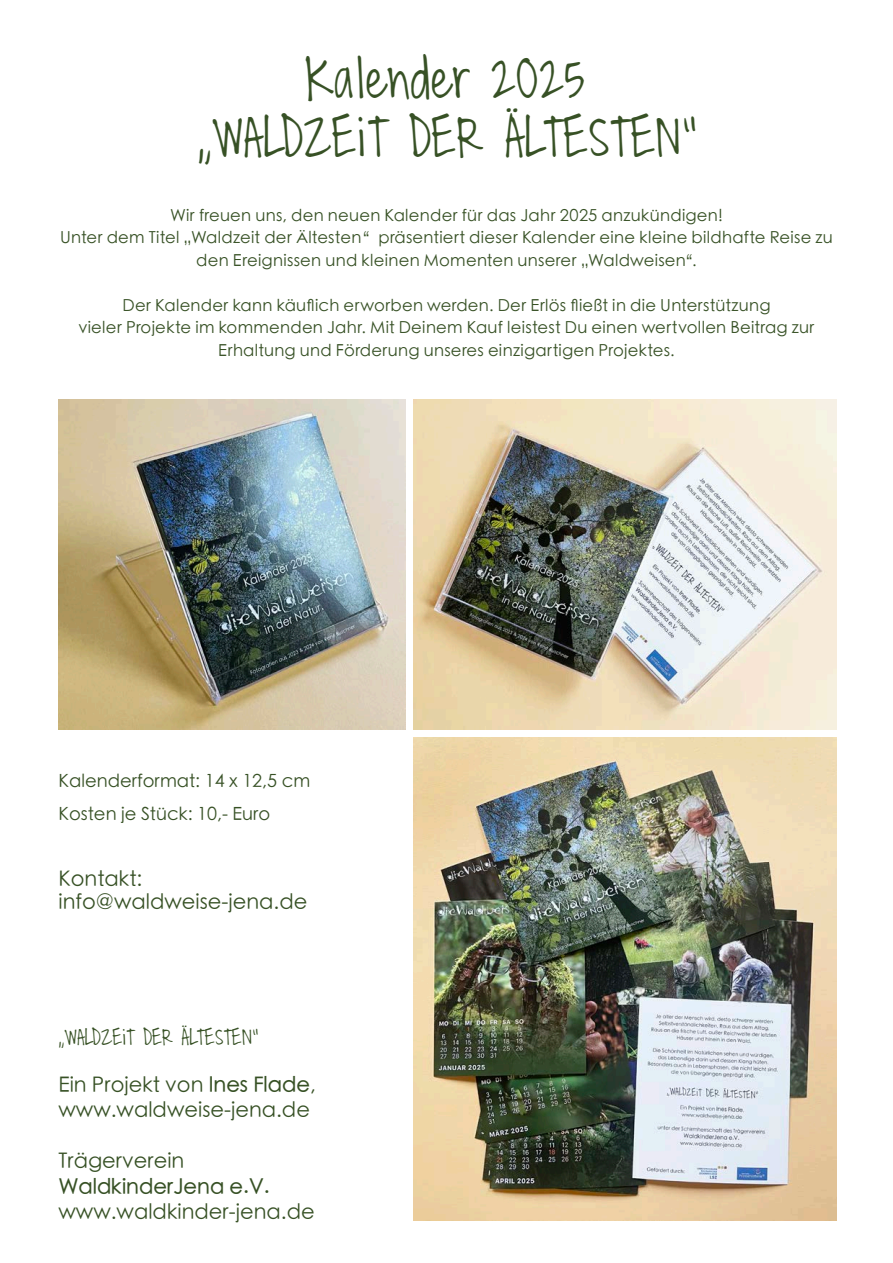
<style>
.page{position:relative;width:893px;height:1263px;background:#fff}
.page>*{position:absolute;margin:0;border:0;box-sizing:border-box;transform-origin:0 0}
.t1{font:45px "DJB Miss Molly Brown";letter-spacing:.02em;color:#375125}
.t2{font:300 21px "ST Heiti SC";color:#375125}
.t3{font:500 21px "ST Heiti SC";color:#375125}
.t4{font:300 18px "ST Heiti SC";color:#375125}
.t5{font:18px "DJB Miss Molly Brown";letter-spacing:.02em;color:#375125}
.t6{font:300 16.5px/22.5px "ST Heiti SC";letter-spacing:.015em;color:#375125;text-align:center}
.s1{font-weight:500}
</style>
<div class="page">
<img style="left:414px;top:738px;width:423px;height:482px">
<img style="left:414px;top:400px;width:423px;height:329px">
<img style="left:58px;top:400px;width:347px;height:329px">
<p class="t1" style="left:305px;top:56px;width:284px">Kalender 2025</p>
<p class="t1" style="left:197px;top:115px;width:500px">„WALDZEiT DER ÄLTESTEN“</p>
<p class="t6" style="left:170px;top:203px;width:554px">Wir freuen uns, den neuen Kalender für das Jahr 2025 anzukündigen!</p>
<p class="t6" style="left:60px;top:225px;width:774px">Unter dem Titel „Waldzeit der Ältesten“ präsentiert dieser Kalender eine kleine bildhafte Reise zu den Ereignissen und kleinen Momenten unserer „Waldweisen“.</p>
<p class="t6" style="left:122px;top:293px;width:650px">Der Kalender kann käuflich erworben werden. Der Erlös fließt in die Unterstützung</p>
<p class="t6" style="left:78px;top:315px;width:738px">vieler Projekte im kommenden Jahr. Mit Deinem Kauf leistest Du einen wertvollen Beitrag zur</p>
<p class="t6" style="left:218px;top:338px;width:458px">Erhaltung und Förderung unseres einzigartigen Projektes.</p>
<p class="t4" style="left:58px;top:766px;width:253px">Kalenderformat: 14 x 12,5 cm</p>
<p class="t4" style="left:58px;top:799px;width:213px">Kosten je Stück: 10,- Euro</p>
<p class="t2" style="left:58px;top:862px;width:85px">Kontakt:</p>
<p class="t2" style="left:58px;top:884px;width:250px">info@waldweise-jena.de</p>
<p class="t5" style="left:58px;top:1028px;width:201px">„WALDZEiT DER ÄLTESTEN“</p>
<p class="t2" style="left:58px;top:1067px;width:259px">Ein Projekt von <span class="s1">Ines Flade</span>,</p>
<p class="t2" style="left:58px;top:1092px;width:253px">www.waldweise-jena.de</p>
<p class="t2" style="left:58px;top:1143px;width:127px">Trägerverein</p>
<p class="t3" style="left:58px;top:1175px;width:213px">WaldkinderJena e.V.</p>
<p class="t2" style="left:58px;top:1194px;width:258px">www.waldkinder-jena.de</p>
</div>
